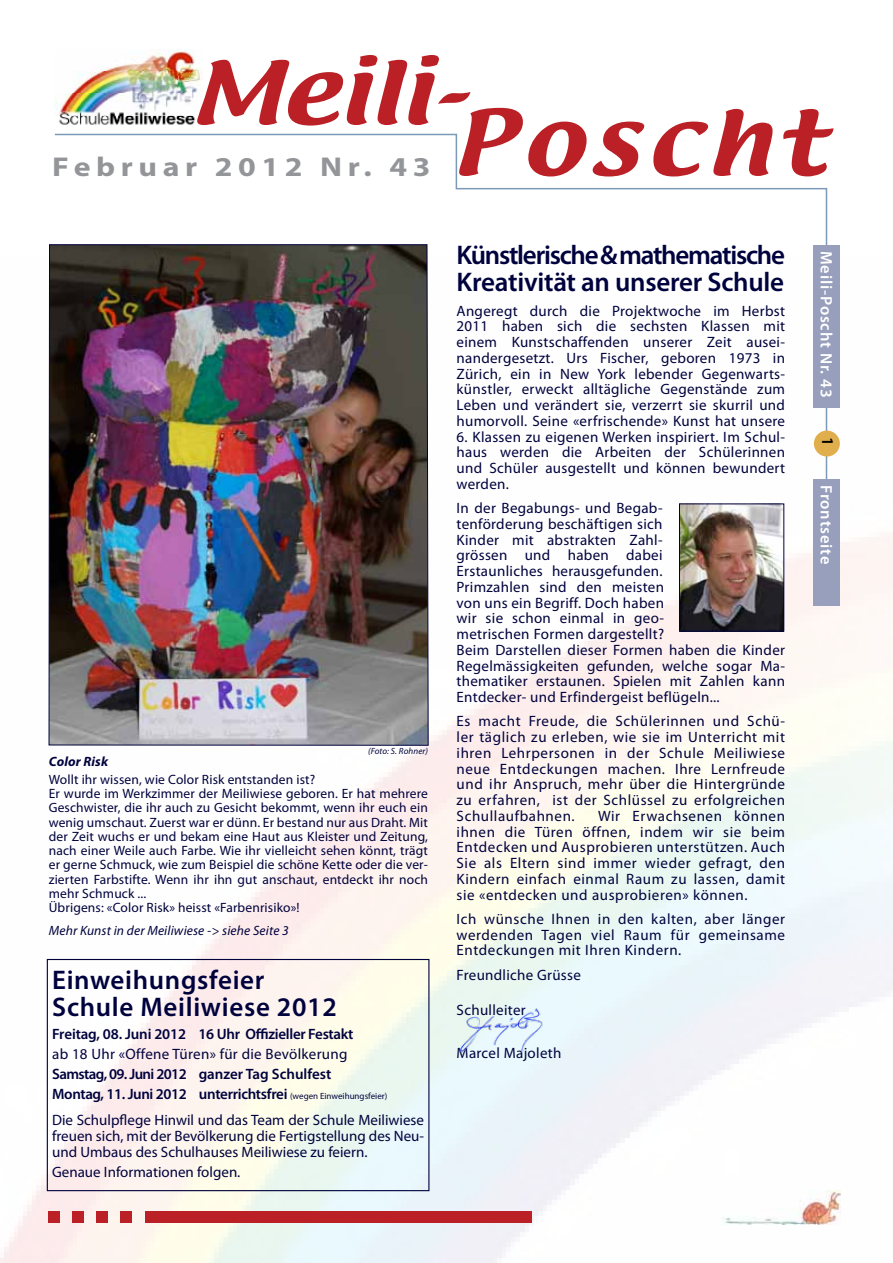
<style>
.page{position:relative;width:893px;height:1263px;background:#fff}
.page>*{position:absolute;margin:0;border:0;box-sizing:border-box;transform-origin:0 0}
.t1{font:79.2px "Textile";letter-spacing:.07em;color:#ba2025;scale:1.23 1}
.t2{font:77.1px "Textile";letter-spacing:-.02em;color:#ba2025;scale:1.28 1}
.t3{font:700 27.3px "Myriad Pro";letter-spacing:.175em;color:#939598;scale:1.17 1}
.t4{font:600 27px/27px "Myriad Pro";letter-spacing:-.045em;color:#00023d}
.t5{font:600 27px/27px "Myriad Pro";letter-spacing:.025em;color:#00023d}
.t6{font:600 16.5px "Myriad Pro";letter-spacing:.05em;color:#fff}
.t7{font:600 16.5px "Myriad Pro";color:#000}
.t8{font:15px/15.8px "Myriad Pro";letter-spacing:.02em;color:#00023d;text-align:justify}
.t9{font:600 15px/20px "Myriad Pro";letter-spacing:-.02em;color:#00023d}
.t10{font:15px "Myriad Pro";color:#00023d}
.t11{font:13.5px/14.2px "Myriad Pro";letter-spacing:.01em;color:#00023d}
.t12{font:italic 13.5px "Myriad Pro";letter-spacing:.01em;color:#00023d}
.t13{font:italic 700 13.5px "Myriad Pro";letter-spacing:.01em;color:#00023d}
.t14{font:italic 9px "Myriad Pro";letter-spacing:.01em;color:#00023d}
.s1{font-style:italic}
.s2{font-weight:400;font-size:9px}
</style>
<div class="page">
<img style="left:0;top:302px;width:893px;height:961px">
<svg style="left:54px;top:133px;width:774px;height:469px"></svg>
<div style="left:813px;top:245px;width:27px;height:162px;background:#979fbc"></div>
<div style="left:814px;top:431px;width:26px;height:25px;background:#e1ae4e;border-radius:50%"></div>
<div style="left:813px;top:481px;width:27px;height:123px;background:#979fbc"></div>
<img style="left:721px;top:1190px;width:119px;height:34px">
<img style="left:49px;top:244px;width:380px;height:502px">
<img style="left:56px;top:50px;width:146px;height:75px">
<div style="left:48px;top:1211px;width:12px;height:12px;background:#ba2025"></div>
<div style="left:73px;top:1211px;width:11px;height:12px;background:#ba2025"></div>
<div style="left:96px;top:1211px;width:12px;height:12px;background:#ba2025"></div>
<div style="left:121px;top:1211px;width:11px;height:12px;background:#ba2025"></div>
<div style="left:145px;top:1211px;width:387px;height:12px;background:#ba2025"></div>
<img style="left:681px;top:506px;width:101px;height:123px">
<div style="left:679px;top:504px;width:105px;height:127px;border:1px solid #00023d"></div>
<img style="left:444px;top:1003px;width:110px;height:56px">
<div style="left:47px;top:959px;width:382px;height:232px;border:1px solid #00023d"></div>
<h2 class="t2" style="left:188px;top:39px;width:232px">Meili<span class="s1">-</span></h2>
<h1 class="t1" style="left:451px;top:87px;width:306px">Poscht</h1>
<h3 class="t3" style="left:52px;top:149px;width:325px">Februar 2012 Nr. 43</h3>
<p class="t14" style="left:368px;top:746px;width:61px">(Foto: S. Rohner)</p>
<p class="t11" style="left:49px;top:772px;width:381px">Wollt ihr wissen, wie Color Risk entstanden ist?<br>Er wurde im Werkzimmer der Meiliwiese geboren. Er hat mehrere Geschwister, die ihr auch zu Gesicht bekommt, wenn ihr euch ein wenig umschaut. Zuerst war er dünn. Er bestand nur aus Draht. Mit der Zeit wuchs er und bekam eine Haut aus Kleister und Zeitung, nach einer Weile auch Farbe. Wie ihr vielleicht sehen könnt, trägt er gerne Schmuck, wie zum Beispiel die schöne Kette oder die ver&shy;zierten Farbstifte. Wenn ihr ihn gut anschaut, entdeckt ihr noch mehr Schmuck ...<br>Übrigens: «Color Risk» heisst «Farbenrisiko»!</p>
<p class="t12" style="left:49px;top:922px;width:242px">Mehr Kunst in der Meiliwiese -&gt; siehe Seite 3</p>
<p class="t13" style="left:49px;top:753px;width:61px">Color Risk</p>
<h3 class="t5" style="left:52px;top:966px;width:286px">Einweihungsfeier<br>Schule Meiliwiese 2012</h3>
<p class="t9" style="left:52px;top:1024px;width:303px">Freitag, 08. Juni 2012 16 Uhr Offizieller Festakt</p>
<p class="t8" style="left:52px;top:1046px;width:297px">ab 18 Uhr «Offene Türen» für die Bevölkerung</p>
<p class="t9" style="left:52px;top:1064px;width:337px">Samstag, 09. Juni 2012 ganzer Tag Schulfest<br>Montag, 11. Juni 2012 unterrichtsfrei <span class="s2">(wegen Einweihungsfeier)</span></p>
<p class="t8" style="left:52px;top:1112px;width:373px">Die Schulpflege Hinwil und das Team der Schule Meiliwiese freuen sich, mit der Bevölkerung die Fertigstellung des Neu&shy;und Umbaus des Schulhauses Meiliwiese zu feiern.</p>
<p class="t10" style="left:52px;top:1162px;width:190px">Genaue Informationen folgen.</p>
<h3 class="t4" style="left:457px;top:241px;width:330px">Künstlerische &amp; mathematische<br>Kreativität an unserer Schule</h3>
<p class="t8" style="left:457px;top:302px;width:330px">Angeregt durch die Projektwoche im Herbst 2011 haben sich die sechsten Klassen mit einem Kunstschaffenden unserer Zeit ausei&shy;nandergesetzt. Urs Fischer, geboren 1973 in Zürich, ein in New York lebender Gegenwarts&shy;künstler, erweckt alltägliche Gegenstände zum Leben und verändert sie, verzerrt sie skurril und humorvoll. Seine «erfrischende» Kunst hat unsere</p>
<p class="t8" style="left:457px;top:428px;width:330px">6. Klassen zu eigenen Werken inspiriert. Im Schul&shy;haus werden die Arbeiten der Schülerinnen und Schüler ausgestellt und können bewundert werden.</p>
<p class="t8" style="left:457px;top:500px;width:330px;text-align:left">In der Begabungs- und Begab-<br>tenförderung beschäftigen sich<br>Kinder mit abstrakten Zahl-<br>grössen und haben dabei<br>Erstaunliches herausgefunden.<br>Primzahlen sind den meisten<br>von uns ein Begriff. Doch haben<br>wir sie schon einmal in geo-<br>metrischen Formen dargestellt?<br>Beim Darstellen dieser Formen haben die Kinder Regelmässigkeiten gefunden, welche sogar Ma&shy;thematiker erstaunen. Spielen mit Zahlen kann Entdecker- und Erfindergeist beflügeln...</p>
<p class="t8" style="left:457px;top:713px;width:330px">Es macht Freude, die Schülerinnen und Schü&shy;ler täglich zu erleben, wie sie im Unterricht mit ihren Lehrpersonen in der Schule Meiliwiese neue Entdeckungen machen. Ihre Lernfreude und ihr Anspruch, mehr über die Hintergründe zu erfahren, ist der Schlüssel zu erfolgreichen Schullaufbahnen.</p>
<p class="t8" style="left:457px;top:808px;width:330px;text-indent:142px">Wir Erwachsenen können ihnen die Türen öffnen, indem wir sie beim Entdecken und Ausprobieren unterstützen. Auch Sie als Eltern sind immer wieder gefragt, den Kindern einfach einmal Raum zu lassen, damit sie «entdecken und ausprobieren» können.</p>
<p class="t8" style="left:457px;top:911px;width:330px">Ich wünsche Ihnen in den kalten, aber länger werdenden Tagen viel Raum für gemeinsame Entdeckungen mit Ihren Kindern.</p>
<p class="t8" style="left:457px;top:966px;width:126px">Freundliche Grüsse</p>
<p class="t8" style="left:457px;top:1002px;width:71px">Schulleiter</p>
<p class="t8" style="left:457px;top:1045px;width:106px">Marcel Majoleth</p>
<p class="t6" style="left:837px;top:251px;width:149px;rotate:90deg">Meili-Poscht Nr. 43</p>
<p class="t7" style="left:838px;top:437px;width:10px;rotate:90deg">1</p>
<p class="t6" style="left:837px;top:485px;width:81px;rotate:90deg">Frontseite</p>
</div>
